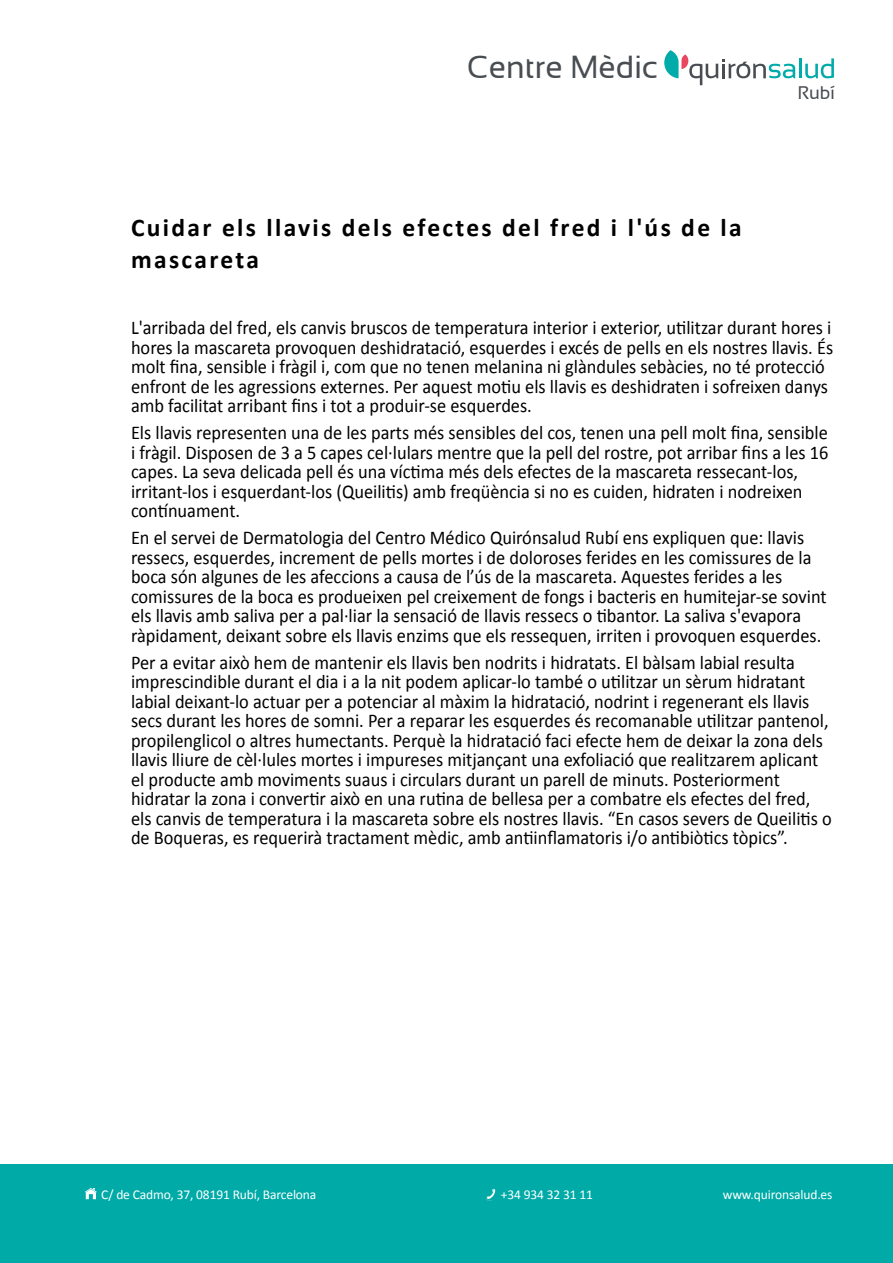
<style>
.page{position:relative;width:893px;height:1263px;background:#fff}
.page>*{position:absolute;margin:0;border:0;box-sizing:border-box;transform-origin:0 0}
.t1{font:31.8px "Sansation";color:#484d52}
.t2{font:700 25.5px/31.5px "Calibri";letter-spacing:.09em;color:#010101}
.t3{font:19.5px/19.5px "Calibri";color:#010101;scale:.94 1}
.t4{font:18.15px "Sansation";color:#484d52}
.t5{font:13.5px "Calibri";letter-spacing:-.01em;color:#fff}
</style>
<div class="page">
<div style="left:0;top:1165px;width:893px;height:98px;background:#00aaa7"></div>
<svg style="left:487px;top:1189px;width:8px;height:12px"></svg>
<svg style="left:85px;top:1188px;width:12px;height:11px"></svg>
<hr style="left:799px;top:58px;width:2px;height:20px;background:#00abaa">
<svg style="left:805px;top:58px;width:29px;height:20px"></svg>
<svg style="left:664px;top:50px;width:131px;height:35px"></svg>
<h1 class="t1" style="left:467px;top:49px;width:192px">Centre Mèdic</h1>
<h2 class="t2" style="left:131px;top:212px;width:612px">Cuidar els llavis dels efectes del fred i l'ús de la mascareta</h2>
<p class="t4" style="left:798px;top:83px;width:38px">Rubí</p>
<p class="t3" style="left:131px;top:318px;width:748px">L'arribada del fred, els canvis bruscos de temperatura interior i exterior, utilitzar durant hores i hores la mascareta provoquen deshidratació, esquerdes i excés de pells en els nostres llavis. És molt fina, sensible i fràgil i, com que no tenen melanina ni glàndules sebàcies, no té protecció enfront de les agressions externes. Per aquest motiu els llavis es deshidraten i sofreixen danys amb facilitat arribant fins i tot a produir-se esquerdes.</p>
<p class="t3" style="left:131px;top:423px;width:744px">Els llavis representen una de les parts més sensibles del cos, tenen una pell molt fina, sensible i fràgil. Disposen de 3 a 5 capes cel·lulars mentre que la pell del rostre, pot arribar fins a les 16 capes. La seva delicada pell és una víctima més dels efectes de la mascareta ressecant-los, irritant-los i esquerdant-los (Queilitis) amb freqüència si no es cuiden, hidraten i nodreixen contínuament.</p>
<p class="t3" style="left:131px;top:528px;width:742px">En el servei de Dermatologia del Centro Médico Quirónsalud Rubí ens expliquen que: llavis ressecs, esquerdes, increment de pells mortes i de doloroses ferides en les comissures de la boca són algunes de les afeccions a causa de l’ús de la mascareta. Aquestes ferides a les comissures de la boca es produeixen pel creixement de fongs i bacteris en humitejar-se sovint els llavis amb saliva per a pal·liar la sensació de llavis ressecs o tibantor. La saliva s'evapora ràpidament, deixant sobre els llavis enzims que els ressequen, irriten i provoquen esquerdes.</p>
<p class="t3" style="left:131px;top:653px;width:747px">Per a evitar això hem de mantenir els llavis ben nodrits i hidratats. El bàlsam labial resulta imprescindible durant el dia i a la nit podem aplicar-lo també o utilitzar un sèrum hidratant labial deixant-lo actuar per a potenciar al màxim la hidratació, nodrint i regenerant els llavis secs durant les hores de somni. Per a reparar les esquerdes és recomanable utilitzar pantenol, propilenglicol o altres humectants. Perquè la hidratació faci efecte hem de deixar la zona dels llavis lliure de cèl·lules mortes i impureses mitjançant una exfoliació que realitzarem aplicant el producte amb moviments suaus i circulars durant un parell de minuts. Posteriorment hidratar la zona i convertir això en una rutina de bellesa per a combatre els efectes del fred, els canvis de temperatura i la mascareta sobre els nostres llavis. “En casos severs de Queilitis o de Boqueras, es requerirà tractament mèdic, amb antiinflamatoris i/o antibiòtics tòpics”.</p>
<p class="t5" style="left:101px;top:1186px;width:217px">C/ de Cadmo, 37, 08191 Rubí, Barcelona</p>
<p class="t5" style="left:501px;top:1186px;width:94px">+34 934 32 31 11</p>
<p class="t5" style="left:723px;top:1186px;width:111px">www.quironsalud.es</p>
</div>
